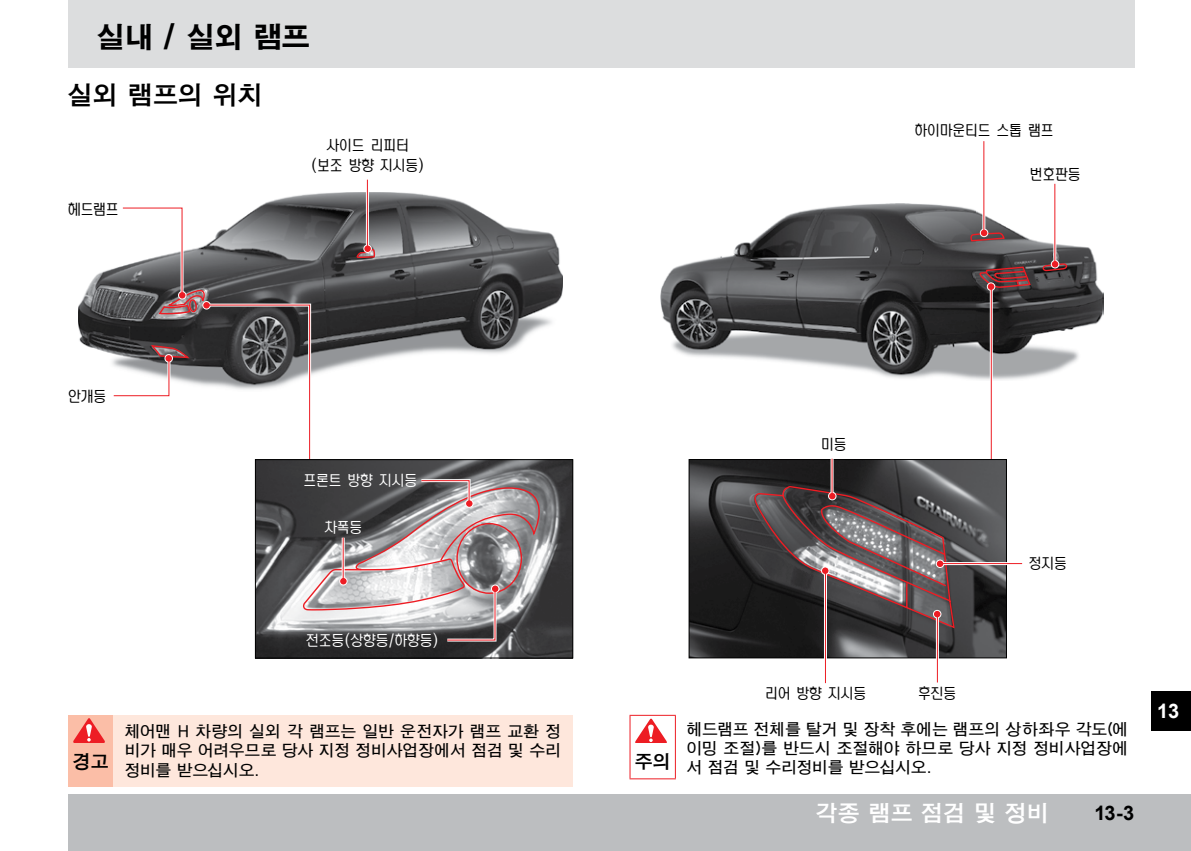
<style>
.page{position:relative;width:1191px;height:851px;background:#fff}
.page>*{position:absolute;margin:0;border:0;box-sizing:border-box;transform-origin:0 0}
.t1{font:28px "H2 gtr E";color:#000}
.t2{font:25px "H2 gtt B";color:#000}
.t3{font:22px "H2 gtt B";color:#fff}
.t4{font:700 20px "Arial";color:#000}
.t5{font:700 20px "Arial";color:#fff}
.t6{font:18px "H2 gtt B";color:#000}
.t7{font:16px/19.2px "H2 gtr B";letter-spacing:-.03em;color:#000;text-align:justify}
.t8{font:16px/20px "S Head R";letter-spacing:-.01em;color:#000;text-align:center}
.t9{font:16px "S Head R";letter-spacing:-.01em;color:#fff}
</style>
<div class="page">
<div style="left:68px;top:794px;width:1123px;height:56px;background:#bcbec0"></div>
<div style="left:68px;top:0;width:1066px;height:68px;background:#dcddde"></div>
<div style="left:1151px;top:690px;width:40px;height:40px;background:#000"></div>
<img style="left:661px;top:204px;width:442px;height:176px">
<svg style="left:1042px;top:263px;width:25px;height:8px"></svg>
<svg style="left:970px;top:232px;width:34px;height:9px"></svg>
<svg style="left:979px;top:266px;width:51px;height:22px"></svg>
<img style="left:78px;top:192px;width:485px;height:183px">
<svg style="left:356px;top:249px;width:19px;height:9px"></svg>
<hr style="left:366px;top:180px;width:3px;height:68px;background:#fff">
<div style="left:364px;top:245px;width:7px;height:7px;background:#ed1d24;border-radius:50%"></div>
<div style="left:363px;top:244px;width:9px;height:9px;border:1px solid #fff;border-radius:50%"></div>
<hr style="left:367px;top:180px;width:1px;height:68px;background:#ed1d24">
<div style="left:68px;top:714px;width:45px;height:72px;background:#fbbea7"></div>
<div style="left:113px;top:714px;width:460px;height:72px;background:#fee7dc"></div>
<svg style="left:73px;top:718px;width:32px;height:24px"></svg>
<svg style="left:89px;top:207px;width:223px;height:264px"></svg>
<hr style="left:982px;top:141px;width:3px;height:92px;background:#fff">
<svg style="left:980px;top:229px;width:7px;height:8px"></svg>
<div style="left:979px;top:228px;width:9px;height:9px;border:1px solid #fff;border-radius:50%"></div>
<hr style="left:983px;top:141px;width:1px;height:92px;background:#ed1d24">
<hr style="left:989px;top:287px;width:3px;height:128px;background:#fff">
<div style="left:987px;top:283px;width:7px;height:7px;background:#ed1d24;border-radius:50%"></div>
<div style="left:986px;top:282px;width:9px;height:9px;border:1px solid #fff;border-radius:50%"></div>
<hr style="left:990px;top:287px;width:1px;height:172px;background:#ed1d24">
<hr style="left:1053px;top:184px;width:3px;height:80px;background:#fff">
<div style="left:1051px;top:260px;width:7px;height:8px;background:#ed1d24;border-radius:50%"></div>
<div style="left:1050px;top:260px;width:9px;height:8px;border:1px solid #fff;border-radius:50%"></div>
<hr style="left:1054px;top:184px;width:1px;height:80px;background:#ed1d24">
<img style="left:690px;top:461px;width:315px;height:195px">
<svg style="left:752px;top:486px;width:203px;height:159px;background:#564d4f"></svg>
<div style="left:688px;top:459px;width:319px;height:199px;border:1px solid #000"></div>
<hr style="left:940px;top:562px;width:78px;height:3px;background:#fff">
<div style="left:936px;top:560px;width:7px;height:7px;background:#ed1d24;border-radius:50%"></div>
<div style="left:935px;top:559px;width:9px;height:9px;border:1px solid #fff;border-radius:50%"></div>
<hr style="left:940px;top:563px;width:82px;height:1px;background:#ed1d24">
<hr style="left:824px;top:571px;width:3px;height:92px;background:#fff">
<hr style="left:936px;top:614px;width:3px;height:92px;background:#fff">
<div style="left:821px;top:567px;width:8px;height:7px;background:#ed1d24;border-radius:50%"></div>
<div style="left:821px;top:566px;width:8px;height:9px;border:1px solid #fff;border-radius:50%"></div>
<div style="left:933px;top:610px;width:8px;height:7px;background:#ed1d24;border-radius:50%"></div>
<div style="left:933px;top:609px;width:8px;height:9px;border:1px solid #fff;border-radius:50%"></div>
<hr style="left:825px;top:571px;width:1px;height:112px;background:#ed1d24">
<hr style="left:937px;top:614px;width:1px;height:68px;background:#ed1d24">
<hr style="left:830px;top:459px;width:3px;height:37px;background:#fff">
<div style="left:828px;top:492px;width:8px;height:8px;background:#ed1d24;border-radius:50%"></div>
<div style="left:828px;top:492px;width:8px;height:8px;border:1px solid #fff;border-radius:50%"></div>
<hr style="left:831px;top:458px;width:1px;height:38px;background:#ed1d24">
<img style="left:257px;top:461px;width:314px;height:195px">
<div style="left:255px;top:459px;width:318px;height:199px;border:1px solid #000"></div>
<svg style="left:303px;top:477px;width:237px;height:166px;background:#9a9394"></svg>
<hr style="left:629px;top:714px;width:47px;height:1px;background:#ed1d24">
<hr style="left:629px;top:715px;width:1px;height:63px;background:#ed1d24">
<hr style="left:629px;top:778px;width:47px;height:1px;background:#ed1d24">
<hr style="left:675px;top:715px;width:1px;height:63px;background:#ed1d24">
<svg style="left:635px;top:718px;width:31px;height:24px"></svg>
<h1 class="t1" style="left:96px;top:23px;width:215px">실내 / 실외 램프</h1>
<h2 class="t2" style="left:68px;top:82px;width:196px">실외 램프의 위치</h2>
<p class="t8" style="left:68px;top:199px;width:52px">헤드램프</p>
<p class="t8" style="left:68px;top:386px;width:40px">안개등</p>
<p class="t8" style="left:311px;top:135px;width:115px">사이드 리피터 (보조 방향 지시등)</p>
<p class="t9" style="left:303px;top:471px;width:115px">프론트 방향 지시등</p>
<p class="t9" style="left:324px;top:518px;width:40px">차폭등</p>
<p class="t9" style="left:306px;top:631px;width:134px">전조등(상향등/하향등)</p>
<p class="t6" style="left:73px;top:752px;width:37px">경고</p>
<p class="t7" style="left:125px;top:721px;width:438px">체어맨 H 차량의 실외 각 램프는 일반 운전자가 램프 교환 정 비가 매우 어려우므로 당사 지정 정비사업장에서 점검 및 수리 정비를 받으십시오.</p>
<p class="t8" style="left:914px;top:120px;width:141px">하이마운티드 스톱 램프</p>
<p class="t8" style="left:1029px;top:164px;width:52px">번호판등</p>
<p class="t8" style="left:821px;top:434px;width:27px">미등</p>
<p class="t8" style="left:1029px;top:553px;width:40px">정지등</p>
<p class="t6" style="left:634px;top:752px;width:37px">주의</p>
<p class="t8" style="left:765px;top:683px;width:103px">리어 방향 지시등</p>
<p class="t8" style="left:918px;top:683px;width:40px">후진등</p>
<p class="t7" style="left:686px;top:719px;width:443px">헤드램프 전체를 탈거 및 장착 후에는 램프의 상하좌우 각도(에 이밍 조절)를 반드시 조절해야 하므로 당사 지정 정비사업장에 서 점검 및 수리정비를 받으십시오.</p>
<h3 class="t3" style="left:816px;top:802px;width:235px">각종 램프 점검 및 정비</h3>
<p class="t4" style="left:1094px;top:799px;width:41px">13-3</p>
<p class="t5" style="left:1157px;top:697px;width:24px">13</p>
</div>
